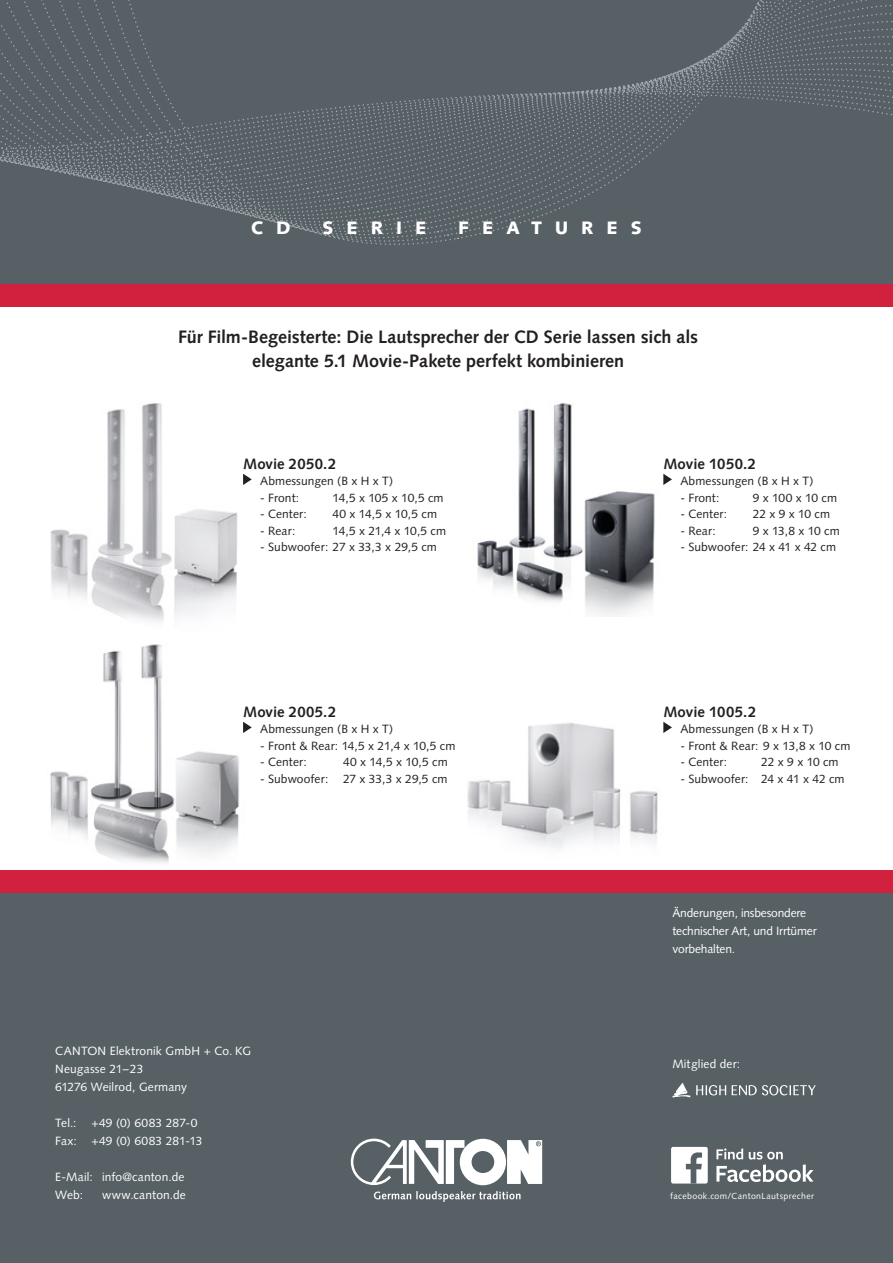
<style>
.page{position:relative;width:893px;height:1263px;background:#fff}
.page>*{position:absolute;margin:0;border:0;box-sizing:border-box;transform-origin:0 0}
.t1{font:700 18px/24px "Syntax LT";color:#231f20;text-align:center}
.t2{font:900 18px "Syntax LT";letter-spacing:.72em;color:#fff}
.t3{font:700 15px "Syntax LT";color:#231f20}
.t4{font:12px "Syntax LT";letter-spacing:.005em;color:#231f20}
.t5{font:12px/18px "Syntax LT";color:#fff}
.t6{font:8.85px "Syntax LT";letter-spacing:.04em;color:#fff}
</style>
<div class="page">
<div style="left:0;top:0;width:893px;height:303px;background:#576065"></div>
<div style="left:0;top:872px;width:893px;height:391px;background:#576065"></div>
<svg style="left:198px;top:97px;width:259px;height:148px"></svg>
<svg style="left:460px;top:0;width:433px;height:238px"></svg>
<svg style="left:0;top:0;width:198px;height:203px"></svg>
<svg style="left:892px;top:47px;width:1px;height:15px"></svg>
<svg style="left:696px;top:1085px;width:30px;height:10px"></svg>
<svg style="left:732px;top:1085px;width:84px;height:10px"></svg>
<svg style="left:672px;top:1083px;width:18px;height:14px"></svg>
<svg style="left:716px;top:1148px;width:97px;height:34px"></svg>
<div style="left:671px;top:1147px;width:37px;height:36px;background:#fff;border-radius:2px"></div>
<svg style="left:686px;top:1152px;width:16px;height:31px"></svg>
<img style="left:467px;top:721px;width:197px;height:127px">
<img style="left:50px;top:473px;width:194px;height:149px">
<img style="left:51px;top:403px;width:186px;height:179px">
<img style="left:51px;top:644px;width:193px;height:219px">
<img style="left:50px;top:645px;width:188px;height:179px">
<img style="left:477px;top:403px;width:187px;height:213px">
<img style="left:478px;top:404px;width:176px;height:189px">
<svg style="left:351px;top:1138px;width:191px;height:47px"></svg>
<svg style="left:374px;top:1191px;width:147px;height:11px"></svg>
<svg style="left:243px;top:474px;width:9px;height:11px"></svg>
<svg style="left:243px;top:722px;width:9px;height:11px"></svg>
<svg style="left:663px;top:722px;width:9px;height:11px"></svg>
<svg style="left:663px;top:474px;width:9px;height:11px"></svg>
<div style="left:0;top:871px;width:893px;height:22px;background:#d1213e"></div>
<div style="left:0;top:285px;width:893px;height:22px;background:#d1213e"></div>
<h1 class="t2" style="left:251px;top:217px;width:41px">C D</h1>
<h1 class="t2" style="left:323px;top:217px;width:105px">SERIE</h1>
<h1 class="t2" style="left:458px;top:217px;width:185px">FEATURES</h1>
<h1 class="t1" style="left:178px;top:325px;width:522px">Für Film-Begeisterte: Die Lautsprecher der CD Serie lassen sich als elegante 5.1 Movie-Pakete perfekt kombinieren</h1>
<p class="t3" style="left:243px;top:455px;width:95px">Movie 2050.2</p>
<p class="t4" style="left:252px;top:474px;width:143px">Abmessungen (B x H x T)</p>
<p class="t4" style="left:260px;top:490px;width:41px">- Front:</p>
<p class="t4" style="left:332px;top:490px;width:113px">14,5 x 105 x 10,5 cm</p>
<p class="t4" style="left:260px;top:507px;width:48px">- Center:</p>
<p class="t4" style="left:332px;top:507px;width:106px">40 x 14,5 x 10,5 cm</p>
<p class="t4" style="left:260px;top:523px;width:37px">- Rear:</p>
<p class="t4" style="left:332px;top:523px;width:115px">14,5 x 21,4 x 10,5 cm</p>
<p class="t4" style="left:260px;top:540px;width:178px">- Subwoofer: 27 x 33,3 x 29,5 cm</p>
<p class="t3" style="left:243px;top:703px;width:95px">Movie 2005.2</p>
<p class="t4" style="left:252px;top:722px;width:143px">Abmessungen (B x H x T)</p>
<p class="t4" style="left:260px;top:738px;width:197px">- Front &amp; Rear: 14,5 x 21,4 x 10,5 cm</p>
<p class="t4" style="left:260px;top:755px;width:48px">- Center:</p>
<p class="t4" style="left:343px;top:755px;width:106px">40 x 14,5 x 10,5 cm</p>
<p class="t4" style="left:260px;top:771px;width:189px">- Subwoofer: 27 x 33,3 x 29,5 cm</p>
<p class="t5" style="left:55px;top:1042px;width:197px">Canton Elektronik GmbH + Co. KG<br>Neugasse 21–23<br>61276 Weilrod, Germany</p>
<p class="t5" style="left:55px;top:1114px;width:149px">Tel.: +49 (0) 6083 287-0<br>Fax: +49 (0) 6083 281-13</p>
<p class="t5" style="left:55px;top:1168px;width:131px">E-Mail: info@canton.de<br>Web:</p>
<p class="t5" style="left:102px;top:1186px;width:85px">www.canton.de</p>
<p class="t3" style="left:663px;top:455px;width:94px">Movie 1050.2</p>
<p class="t4" style="left:672px;top:474px;width:143px">Abmessungen (B x H x T)</p>
<p class="t4" style="left:680px;top:490px;width:41px">- Front:</p>
<p class="t4" style="left:753px;top:490px;width:86px">9 x 100 x 10 cm</p>
<p class="t4" style="left:680px;top:507px;width:48px">- Center:</p>
<p class="t4" style="left:753px;top:507px;width:79px">22 x 9 x 10 cm</p>
<p class="t4" style="left:680px;top:523px;width:37px">- Rear:</p>
<p class="t4" style="left:753px;top:523px;width:89px">9 x 13,8 x 10 cm</p>
<p class="t4" style="left:680px;top:540px;width:157px">- Subwoofer: 24 x 41 x 42 cm</p>
<p class="t3" style="left:663px;top:703px;width:95px">Movie 1005.2</p>
<p class="t4" style="left:672px;top:722px;width:143px">Abmessungen (B x H x T)</p>
<p class="t4" style="left:680px;top:738px;width:172px">- Front &amp; Rear: 9 x 13,8 x 10 cm</p>
<p class="t4" style="left:680px;top:755px;width:48px">- Center:</p>
<p class="t4" style="left:761px;top:755px;width:79px">22 x 9 x 10 cm</p>
<p class="t4" style="left:680px;top:771px;width:166px">- Subwoofer: 24 x 41 x 42 cm</p>
<p class="t5" style="left:672px;top:904px;width:146px">Änderungen, insbesondere technischer Art, und Irrtümer vorbehalten.</p>
<p class="t5" style="left:672px;top:1054px;width:69px">Mitglied der:</p>
<p class="t6" style="left:670px;top:1191px;width:145px">facebook.com/CantonLautsprecher</p>
</div>
